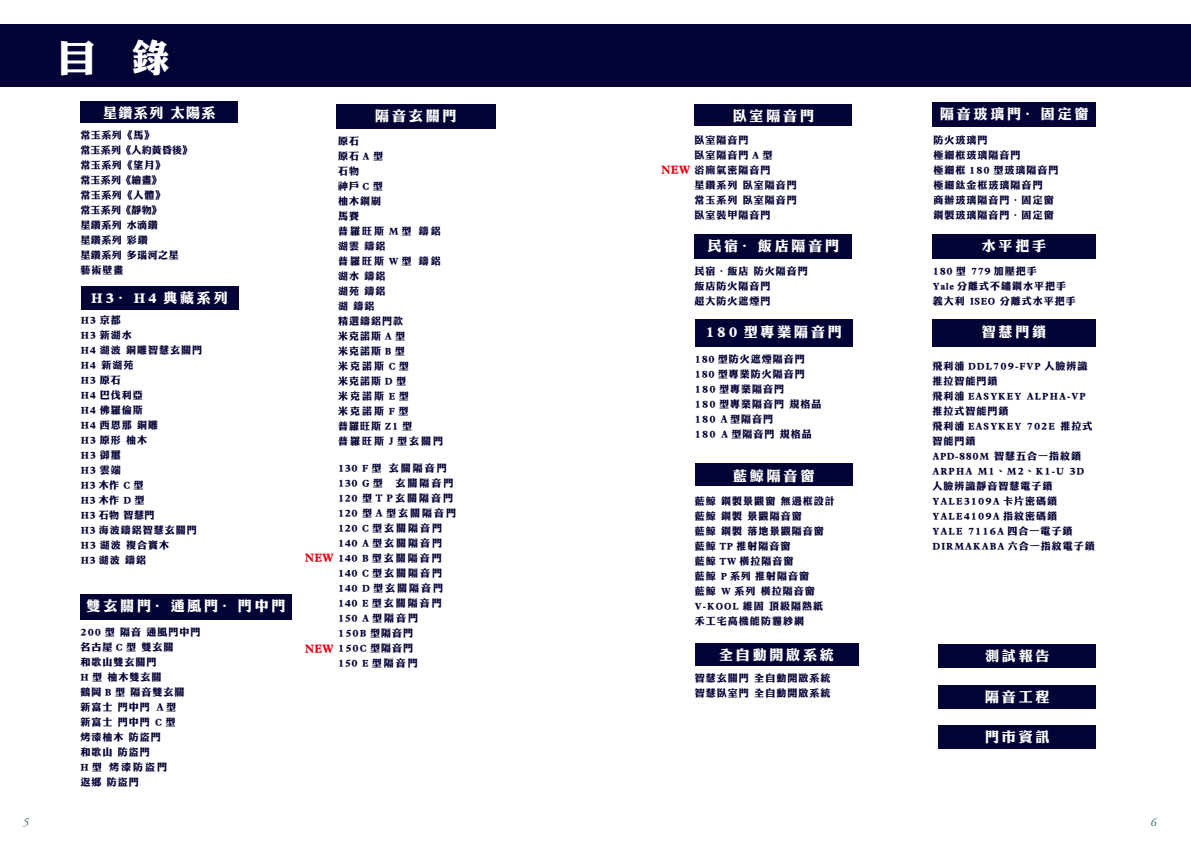
<style>
.page{position:relative;width:1191px;height:842px;background:#fff}
.page>*{position:absolute;margin:0;border:0;box-sizing:border-box;transform-origin:0 0}
.t1{font:38.2px "DF Li King Hei W8 WINP BF";color:#fff}
.t2{font:14px "DF Li King Hei W8 WINP BF";letter-spacing:.2em;color:#fff}
.t3{font:12px "DF Li King Hei W8 WINP BF";color:#e60012}
.t4{font:italic 12px "Adobe Garamond Pro";color:#376b6b}
.t5{font:10px/15px "DF Li King Hei W8 WINP BF";letter-spacing:.1em;color:#030336}
.t6{font:10px/15px "DF Li King Hei W8 WINP BF";letter-spacing:.2em;color:#030336}
.t7{font:10px/15px "DF Li King Hei W8 WINP BF";letter-spacing:.05em;color:#030336}
</style>
<div class="page">
<div style="left:0;top:24px;width:1191px;height:63px;background:#030336"></div>
<div style="left:81px;top:101px;width:157px;height:22px;background:#030336"></div>
<div style="left:81px;top:286px;width:157px;height:24px;background:#030336"></div>
<div style="left:695px;top:320px;width:157px;height:27px;background:#030336"></div>
<div style="left:694px;top:104px;width:158px;height:22px;background:#030336"></div>
<div style="left:336px;top:104px;width:160px;height:25px;background:#030336"></div>
<div style="left:695px;top:463px;width:157px;height:23px;background:#030336"></div>
<div style="left:932px;top:102px;width:164px;height:24px;background:#030336"></div>
<div style="left:695px;top:643px;width:163px;height:23px;background:#030336"></div>
<div style="left:932px;top:234px;width:163px;height:24px;background:#030336"></div>
<div style="left:932px;top:320px;width:163px;height:27px;background:#030336"></div>
<div style="left:938px;top:644px;width:158px;height:24px;background:#030336"></div>
<div style="left:938px;top:685px;width:158px;height:24px;background:#030336"></div>
<div style="left:938px;top:725px;width:158px;height:23px;background:#030336"></div>
<div style="left:80px;top:594px;width:212px;height:25px;background:#030336"></div>
<div style="left:694px;top:234px;width:158px;height:24px;background:#030336"></div>
<h1 class="t1" style="left:58px;top:38px;width:114px">目 錄</h1>
<h2 class="t2" style="left:103px;top:106px;width:114px">星鑽系列 太陽系</h2>
<p class="t7" style="left:80px;top:127px;width:114px">常玉系列《馬》<br>常玉系列《人約黃昏後》常玉系列《望月》<br>常玉系列《繪畫》<br>常玉系列《人體》<br>常玉系列《靜物》<br>星鑽系列 水滴鑽<br>星鑽系列 彩鑽<br>星鑽系列 多瑙河之星<br>藝術壁畫</p>
<h2 class="t2" style="left:91px;top:291px;width:138px">H3·H4 典藏系列</h2>
<p class="t5" style="left:81px;top:313px;width:123px">H3 京都<br>H3 新湖水<br>H4 湖波 銅雕智慧玄關門<br>H4 新湖苑<br>H3 原石<br>H4 巴伐利亞<br>H4 佛羅倫斯<br>H4 西恩那 銅雕<br>H3 原形 柚木<br>H3 御璽<br>H3 雲端<br>H3 木作 C 型<br>H3 木作 D 型<br>H3 石物 智慧門<br>H3 海波鑄鋁智慧玄關門<br>H3 湖波 複合實木<br>H3 湖波 鑄鋁</p>
<h2 class="t2" style="left:87px;top:599px;width:200px">雙玄關門·通風門·門中門</h2>
<p class="t5" style="left:80px;top:625px;width:121px">200 型 隔音 通風門中門名古屋 C 型 雙玄關<br>和歌山雙玄關門<br>H 型 柚木雙玄關<br>鶴岡 B 型 隔音雙玄關<br>新富士 門中門 Ａ型<br>新富士 門中門 C 型<br>烤漆柚木 防盜門<br>和歌山 防盜門<br>H型 烤漆防盜門<br>返鄉 防盜門</p>
<h2 class="t2" style="left:375px;top:109px;width:83px">隔音玄關門</h2>
<h2 class="t2" style="left:733px;top:109px;width:83px">臥室隔音門</h2>
<p class="t5" style="left:338px;top:133px;width:106px">原石<br>原石A型<br>石物<br>神戶C型<br>柚木鋼刷<br>馬賽<br>普羅旺斯 M型 鑄鋁湖雲 鑄鋁<br>普羅旺斯 W型 鑄鋁湖水 鑄鋁<br>湖苑 鑄鋁<br>湖 鑄鋁<br>精選鑄鋁門款<br>米克諾斯 A 型<br>米克諾斯 B 型<br>米克諾斯 C型<br>米克諾斯 D 型<br>米克諾斯 E型<br>米克諾斯 F型<br>普羅旺斯 Z1 型<br>普羅旺斯Ｊ型玄關門</p>
<p class="t6" style="left:338px;top:460px;width:110px">130 F型 玄關隔音門<br>130 G 型</p>
<p class="t6" style="left:338px;top:475px;width:120px;text-indent:57px">玄關隔音門<br>120 型ＴＰ玄關隔音門<br>120 型Ａ型玄關隔音門<br>120 C型玄關隔音門<br>140 A型玄關隔音門<br>140 B型玄關隔音門<br>140 C型玄關隔音門<br>140 D型玄關隔音門<br>140 E型玄關隔音門<br>150 A型隔音門<br>150B 型隔音門<br>150C 型隔音門<br>150 E型隔音門</p>
<p class="t3" style="left:305px;top:551px;width:31px">NEW</p>
<p class="t3" style="left:305px;top:642px;width:31px">NEW</p>
<p class="t5" style="left:694px;top:132px;width:104px">臥室隔音門<br>臥室隔音門 A 型<br>浴廁氣密隔音門<br>星鑽系列 臥室隔音門常玉系列 臥室隔音門臥室裝甲隔音門</p>
<p class="t3" style="left:661px;top:163px;width:31px">NEW</p>
<h2 class="t2" style="left:707px;top:239px;width:133px">民宿·飯店隔音門</h2>
<p class="t5" style="left:694px;top:264px;width:115px">民宿．飯店 防火隔音門飯店防火隔音門<br>超大防火遮煙門</p>
<h2 class="t2" style="left:705px;top:325px;width:138px">180 型專業隔音門</h2>
<p class="t5" style="left:695px;top:351px;width:128px">180 型防火遮煙隔音門<br>180 型專業防火隔音門<br>180 型專業隔音門<br>180 型專業隔音門 規格品<br>180 Ａ型隔音門<br>180 A 型隔音門 規格品</p>
<h2 class="t2" style="left:733px;top:468px;width:83px">藍鯨隔音窗</h2>
<p class="t5" style="left:695px;top:493px;width:141px">藍鯨 鋼製景觀窗 無邊框設計藍鯨 鋼製 景觀隔音窗<br>藍鯨 鋼製 落地景觀隔音窗藍鯨 TP 推射隔音窗<br>藍鯨 TW 橫拉隔音窗<br>藍鯨 P 系列 推射隔音窗<br>藍鯨 W 系列 橫拉隔音窗<br>V-KOOL 維固 頂級隔熱紙禾工宅高機能防霾紗網</p>
<h2 class="t2" style="left:719px;top:648px;width:116px">全自動開啟系統</h2>
<p class="t5" style="left:695px;top:670px;width:137px">智慧玄關門 全自動開啟系統智慧臥室門 全自動開啟系統</p>
<h2 class="t2" style="left:940px;top:107px;width:150px">隔音玻璃門·固定窗</h2>
<p class="t5" style="left:933px;top:132px;width:126px">防火玻璃門<br>極細框玻璃隔音門<br>極細框 180 型玻璃隔音門極細鈦金框玻璃隔音門<br>商辦玻璃隔音門．固定窗鋼製玻璃隔音門．固定窗</p>
<h2 class="t2" style="left:981px;top:239px;width:66px">水平把手</h2>
<p class="t5" style="left:933px;top:264px;width:144px">180 型 779 加壓把手<br>Yale 分離式不鏽鋼水平把手義大利 ISEO 分離式水平把手</p>
<h2 class="t2" style="left:981px;top:325px;width:66px">智慧門鎖</h2>
<p class="t5" style="left:932px;top:359px;width:164px">飛利浦 DDL709-FVP 人臉辨識推拉智能門鎖<br>飛利浦 EASYKEY ALPHA-VP推拉式智能門鎖<br>飛利浦 EASYKEY 702E 推拉式智能門鎖<br>APD-880M 智慧五合一指紋鎖<br>ARPHA M1、M2、K1-U 3D人臉辨識靜音智慧電子鎖<br>YALE3109A 卡片密碼鎖<br>YALE4109A 指紋密碼鎖<br>YALE 7116A 四合一電子鎖<br>DIRMAKABA 六合一指紋電子鎖</p>
<h2 class="t2" style="left:985px;top:649px;width:66px">測試報告</h2>
<h2 class="t2" style="left:985px;top:690px;width:66px">隔音工程</h2>
<h2 class="t2" style="left:985px;top:730px;width:66px">門市資訊</h2>
<p class="t4" style="left:23px;top:815px;width:7px">5</p>
<p class="t4" style="left:1150px;top:815px;width:7px">6</p>
</div>
